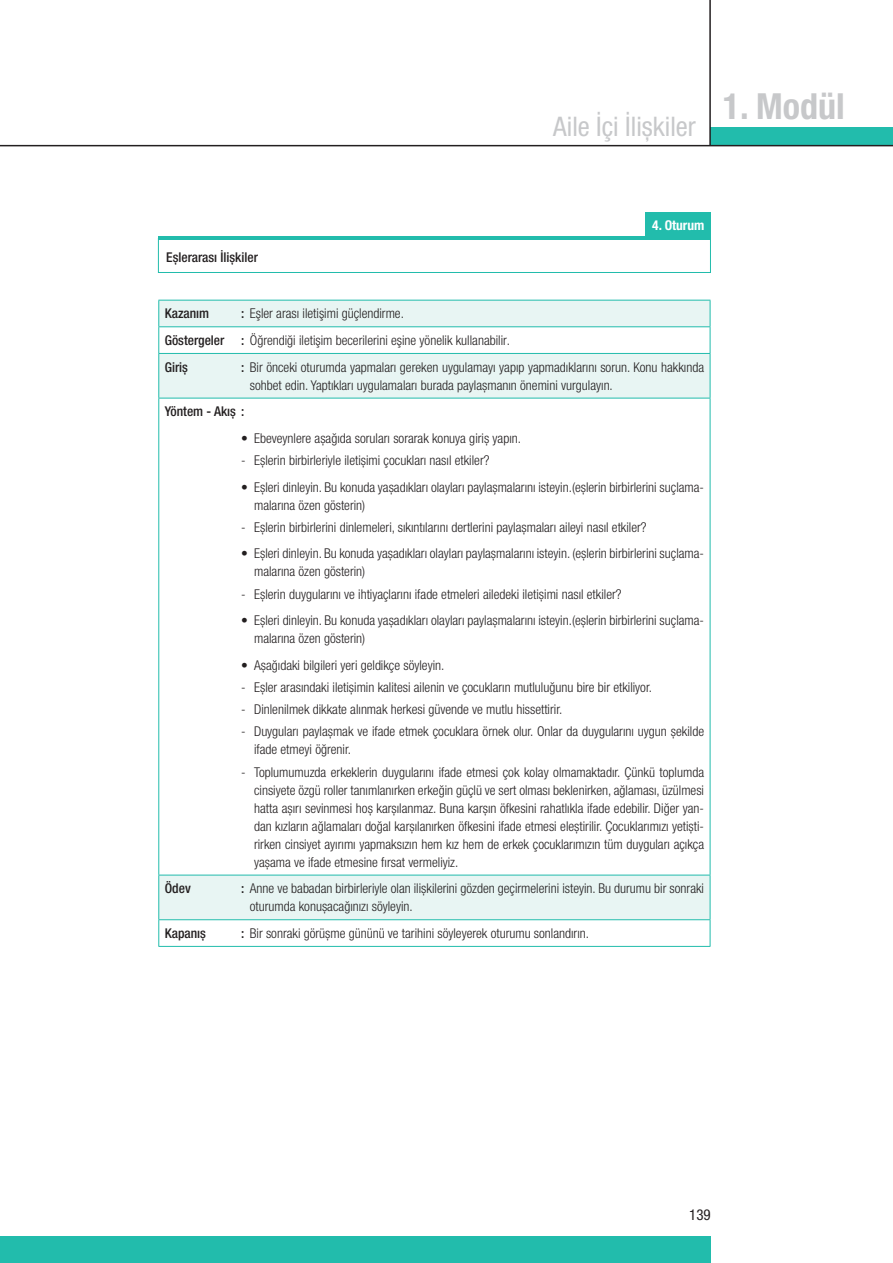
<style>
.page{position:relative;width:893px;height:1263px;background:#fff}
.page>*{position:absolute;margin:0;border:0;box-sizing:border-box;transform-origin:0 0}
.t1{font:700 condensed 36px "Helvetica Neue LT Pro";color:#c7c8ca}
.t2{font:condensed 27px "Helvetica Neue LT Pro";color:#c7c8ca}
.t3{font:condensed 15px "Helvetica Neue LT Pro";color:#231f20}
.t4{font:300 condensed 13.5px/18px "Helvetica Neue LT Pro";color:#231f20}
.t5{font:500 condensed 13.5px "Helvetica Neue LT Pro";color:#231f20}
.t6{font:700 condensed 13.5px "Helvetica Neue LT Pro";color:#fff}
.s1{font-weight:500}
</style>
<div class="page">
<div style="left:710px;top:127px;width:183px;height:19px;background:#22bcac"></div>
<hr style="left:0;top:145px;width:893px;height:1px;background:#231f20">
<hr style="left:709px;top:0;width:2px;height:146px;background:#231f20">
<div style="left:0;top:1236px;width:711px;height:27px;background:#22bcac"></div>
<div style="left:158px;top:238px;width:553px;height:35px;border:1px solid #22bcac"></div>
<div style="left:646px;top:213px;width:65px;height:25px;background:#22bcac"></div>
<hr style="left:158px;top:236px;width:553px;height:4px;background:#22bcac">
<div style="left:159px;top:301px;width:551px;height:25px;background:#e8f5f3"></div>
<svg style="left:159px;top:327px;width:551px;height:619px"></svg>
<hr style="left:158px;top:300px;width:552px;height:1px;background:#22bcac">
<hr style="left:158px;top:326px;width:552px;height:1px;background:#22bcac">
<svg style="left:158px;top:300px;width:1px;height:53px"></svg>
<svg style="left:710px;top:300px;width:1px;height:53px"></svg>
<hr style="left:158px;top:353px;width:552px;height:1px;background:#22bcac">
<hr style="left:158px;top:354px;width:1px;height:44px;background:#22bcac">
<hr style="left:710px;top:354px;width:1px;height:44px;background:#22bcac">
<hr style="left:158px;top:398px;width:552px;height:1px;background:#22bcac">
<hr style="left:158px;top:398px;width:1px;height:477px;background:#22bcac">
<hr style="left:710px;top:398px;width:1px;height:477px;background:#22bcac">
<hr style="left:158px;top:875px;width:552px;height:1px;background:#22bcac">
<hr style="left:158px;top:875px;width:1px;height:44px;background:#22bcac">
<hr style="left:710px;top:875px;width:1px;height:44px;background:#22bcac">
<hr style="left:158px;top:919px;width:552px;height:1px;background:#22bcac">
<svg style="left:158px;top:920px;width:1px;height:26px"></svg>
<svg style="left:710px;top:920px;width:1px;height:26px"></svg>
<hr style="left:158px;top:946px;width:552px;height:1px;background:#22bcac">
<h2 class="t2" style="left:553px;top:111px;width:144px">Aile İçi İlişkiler</h2>
<h1 class="t1" style="left:723px;top:85px;width:123px">1. Modül</h1>
<p class="t5" style="left:166px;top:249px;width:93px">Eşlerarası İlişkiler</p>
<p class="t6" style="left:652px;top:217px;width:54px">4. Oturum</p>
<p class="t4" style="left:165px;top:300px;width:347px;line-height:26.7px;text-indent:77px"><span class="s1">:</span> Eşler arası iletişimi güçlendirme.<br><span class="s1">Göstergeler :</span> Öğrendiği iletişim becerilerini eşine yönelik kullanabilir.<br><span class="s1">Giriş</span></p>
<p class="t5" style="left:165px;top:305px;width:46px">Kazanım</p>
<p class="t4" style="left:250px;top:358px;width:456px;text-indent:-9px"><span class="s1">:</span> Bir önceki oturumda yapmaları gereken uygulamayı yapıp yapmadıklarını sorun. Konu hakkında sohbet edin. Yaptıkları uygulamaları burada paylaşmanın önemini vurgulayın.</p>
<p class="t5" style="left:165px;top:403px;width:81px">Yöntem - Akış :</p>
<p class="t4" style="left:241px;top:429px;width:281px">• Ebeveynlere aşağıda soruları sorarak konuya giriş yapın.</p>
<p class="t4" style="left:241px;top:451px;width:250px">- Eşlerin birbirleriyle iletişimi çocukları nasıl etkiler?</p>
<p class="t4" style="left:254px;top:478px;width:451px;text-indent:-13px">• Eşleri dinleyin. Bu konuda yaşadıkları olayları paylaşmalarını isteyin.(eşlerin birbirlerini suçlama&shy;malarına özen gösterin)</p>
<p class="t4" style="left:241px;top:518px;width:407px">- Eşlerin birbirlerini dinlemeleri, sıkıntılarını dertlerini paylaşmaları aileyi nasıl etkiler?</p>
<p class="t4" style="left:254px;top:544px;width:451px;text-indent:-13px">• Eşleri dinleyin. Bu konuda yaşadıkları olayları paylaşmalarını isteyin. (eşlerin birbirlerini suçlama&shy;malarına özen gösterin)</p>
<p class="t4" style="left:241px;top:585px;width:382px">- Eşlerin duygularını ve ihtiyaçlarını ifade etmeleri ailedeki iletişimi nasıl etkiler?</p>
<p class="t4" style="left:254px;top:611px;width:451px;text-indent:-13px">• Eşleri dinleyin. Bu konuda yaşadıkları olayları paylaşmalarını isteyin.(eşlerin birbirlerini suçlama&shy;malarına özen gösterin)</p>
<p class="t4" style="left:241px;top:656px;width:205px">• Aşağıdaki bilgileri yeri geldikçe söyleyin.</p>
<p class="t4" style="left:241px;top:678px;width:412px">- Eşler arasındaki iletişimin kalitesi ailenin ve çocukların mutluluğunu bire bir etkiliyor.</p>
<p class="t4" style="left:241px;top:700px;width:322px">- Dinlenilmek dikkate alınmak herkesi güvende ve mutlu hissettirir.</p>
<p class="t4" style="left:254px;top:722px;width:451px;text-indent:-13px">- Duyguları paylaşmak ve ifade etmek çocuklara örnek olur. Onlar da duygularını uygun şekilde ifade etmeyi öğrenir.</p>
<p class="t4" style="left:254px;top:763px;width:452px;text-align:justify;text-indent:-13px">- Toplumumuzda erkeklerin duygularını ifade etmesi çok kolay olmamaktadır. Çünkü toplumda cinsiyete özgü roller tanımlanırken erkeğin güçlü ve sert olması beklenirken, ağlaması, üzülmesi hatta aşırı sevinmesi hoş karşılanmaz. Buna karşın öfkesini rahatlıkla ifade edebilir. Diğer yan&shy;dan kızların ağlamaları doğal karşılanırken öfkesini ifade etmesi eleştirilir. Çocuklarımızı yetişti&shy;rirken cinsiyet ayırımı yapmaksızın hem kız hem de erkek çocuklarımızın tüm duyguları açıkça yaşama ve ifade etmesine fırsat vermeliyiz.</p>
<p class="t5" style="left:165px;top:880px;width:28px">Ödev</p>
<p class="t4" style="left:250px;top:879px;width:456px;text-indent:-9px"><span class="s1">:</span> Anne ve babadan birbirleriyle olan ilişkilerini gözden geçirmelerini isteyin. Bu durumu bir sonraki oturumda konuşacağınızı söyleyin.</p>
<p class="t5" style="left:165px;top:925px;width:43px">Kapanış</p>
<p class="t4" style="left:241px;top:924px;width:349px"><span class="s1">:</span> Bir sonraki görüşme gününü ve tarihini söyleyerek oturumu sonlandırın.</p>
<p class="t3" style="left:689px;top:1206px;width:23px">139</p>
</div>
